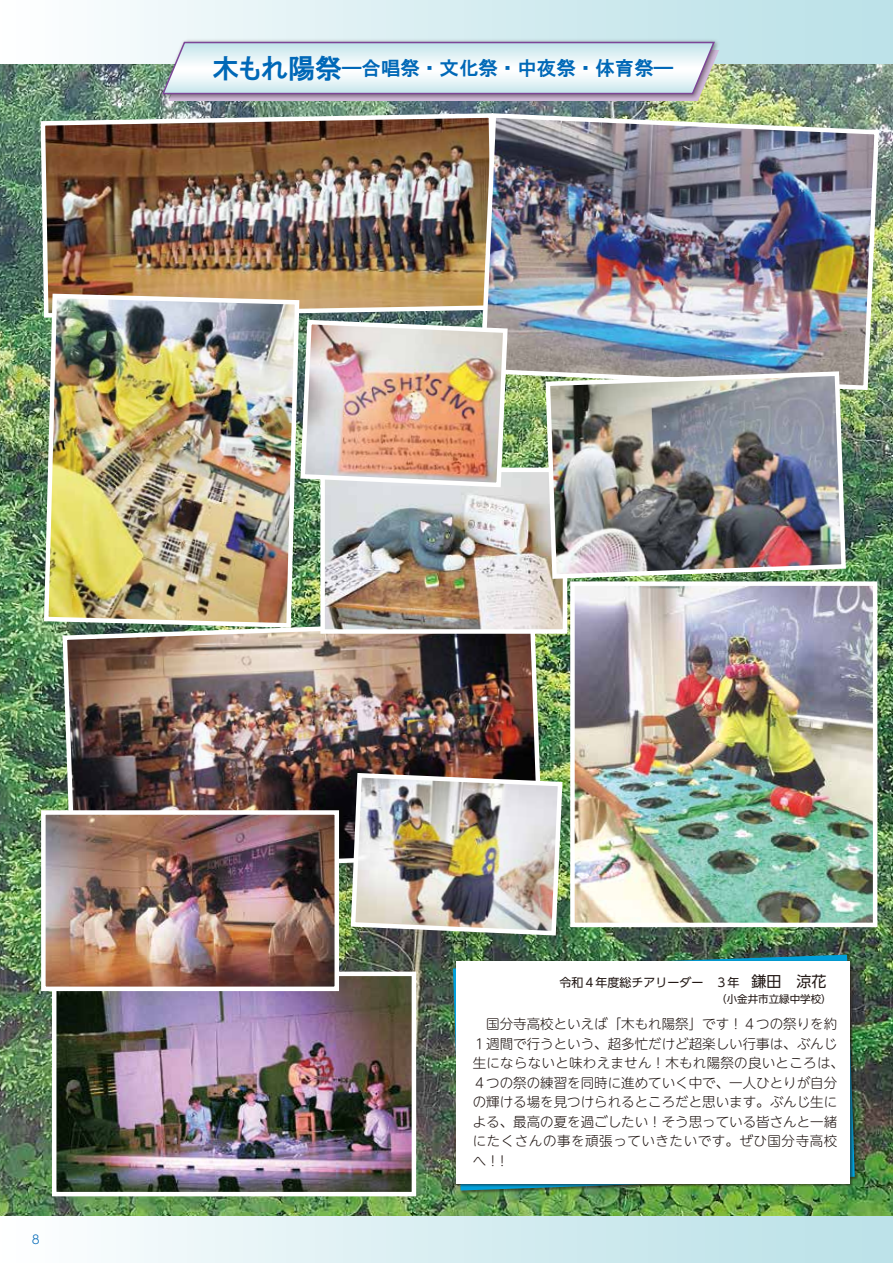
<style>
.page{position:relative;width:893px;height:1263px;background:#fff}
.page>*{position:absolute;margin:0;border:0;box-sizing:border-box;transform-origin:0 0}
.t1{font:19.5px "HGP Gothic E";color:#0068b7}
.t2{font:300 13.5px/19.5px "UD Shin M Go Pr 6 N";color:#221815}
.t3{font:12px "UD Shin Go Pr 6 N";color:#221815}
.t4{font:300 12px "UD Shin Go Pr 6 N";color:#0068b7}
.t5{font:10.5px "UD Shin Go Pr 6 N";color:#221815}
.s1{font-size:27px}
.s2{font-size:15px}
</style>
<div class="page">
<img style="left:0;top:64px;width:893px;height:1152px">
<div style="left:0;top:1216px;width:893px;height:47px;background:linear-gradient(to right,#fcfefe,#b8e0e7)"></div>
<div style="left:0;top:0;width:893px;height:64px;background:linear-gradient(to right,#fcfefe,#b8e0e6)"></div>
<div style="left:159px;top:39px;width:561px;height:61px;background:#221815;opacity:.5"></div>
<svg style="left:161px;top:41px;width:558px;height:60px"></svg>
<div style="left:452px;top:954px;width:406px;height:240px;background:#221815;opacity:.5"></div>
<img style="left:453px;top:955px;width:402px;height:235px">
<div style="left:456px;top:960px;width:397px;height:227px;background:#221815;opacity:.5"></div>
<div style="left:457px;top:961px;width:393px;height:222px;background:#fff"></div>
<img style="left:38px;top:111px;width:440px;height:209px">
<img style="left:42px;top:291px;width:260px;height:339px">
<img style="left:478px;top:111px;width:403px;height:281px">
<img style="left:60px;top:617px;width:485px;height:258px">
<img style="left:325px;top:473px;width:237px;height:156px">
<div style="left:320px;top:468px;width:247px;height:166px;border:4px solid #fff"></div>
<img style="left:57px;top:976px;width:354px;height:215px">
<div style="left:52px;top:971px;width:364px;height:225px;border:4px solid #fff"></div>
<img style="left:348px;top:771px;width:217px;height:167px">
<img style="left:298px;top:317px;width:212px;height:173px">
<img style="left:575px;top:586px;width:297px;height:336px">
<div style="left:570px;top:581px;width:307px;height:346px;border:4px solid #fff"></div>
<img style="left:543px;top:369px;width:305px;height:212px">
<img style="left:46px;top:815px;width:288px;height:171px">
<div style="left:41px;top:810px;width:298px;height:181px;border:4px solid #fff"></div>
<h1 class="t1" style="left:212px;top:58px;width:463px"><span class="s1">木もれ陽祭</span>―合唱祭・文化祭・中夜祭・体育祭―</h1>
<p class="t4" style="left:32px;top:1229px;width:9px">8</p>
<p class="t3" style="left:560px;top:973px;width:269px">令和４年度総チアリーダー　３年　<span class="s2">鎌田　涼花</span></p>
<p class="t5" style="left:716px;top:990px;width:117px">（小金井市立緑中学校）</p>
<p class="t2" style="left:473px;top:1014px;width:373px">　国分寺高校といえば「木もれ陽祭」です！４つの祭りを約<br>１週間で行うという、超多忙だけど超楽しい行事は、ぶんじ生にならないと味わえません！木もれ陽祭の良いところは、<br>４つの祭の練習を同時に進めていく中で、一人ひとりが自分の輝ける場を見つけられるところだと思います。ぶんじ生による、最高の夏を過ごしたい！そう思っている皆さんと一緒にたくさんの事を頑張っていきたいです。ぜひ国分寺高校へ！！</p>
</div>
